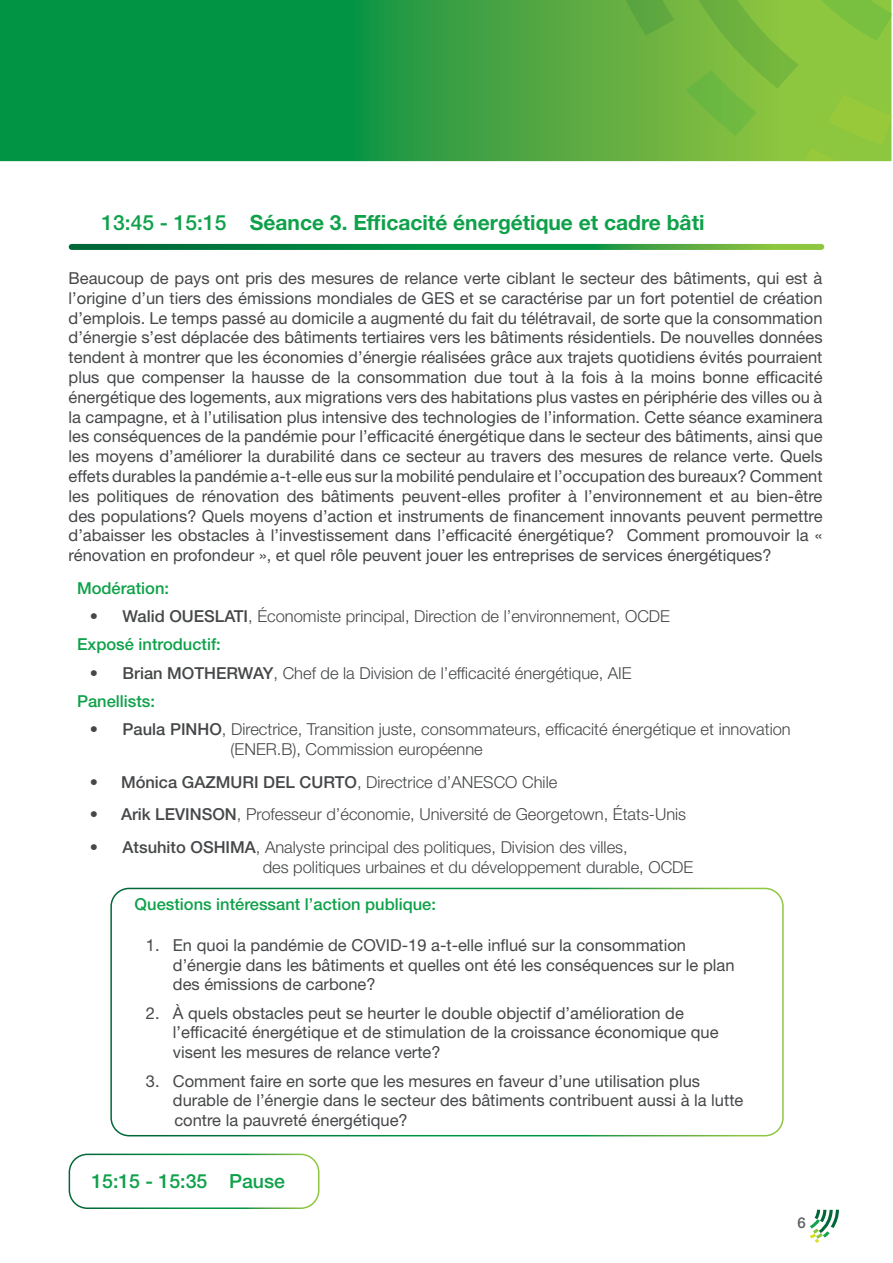
<style>
.page{position:relative;width:893px;height:1263px;background:#fff}
.page>*{position:absolute;margin:0;border:0;box-sizing:border-box;transform-origin:0 0}
.t1{font:700 21px "Helvetica Neue LT Std";color:#0fa14a}
.t2{font:500 19.5px "Helvetica Neue LT Std";color:#0fa14a}
.t3{font:16.5px/19.8px "Helvetica Neue LT Std";color:#454749}
.t4{font:300 16.5px/28.3px "Helvetica Neue LT Std";color:#454749}
.t5{font:500 16.5px "Helvetica Neue LT Std";color:#0fa14a}
.t6{font:500 15px "Helvetica Neue LT Std";color:#5d6162}
.s1{font-weight:500}
.s2{font-weight:500;color:#0fa14a}
</style>
<div class="page">
<svg style="left:810px;top:1210px;width:29px;height:33px"></svg>
<svg style="left:0;top:0;width:891px;height:162px;background:#199945"></svg>
<svg style="left:588px;top:0;width:305px;height:161px;background:#7cbb40"></svg>
<svg style="left:72px;top:244px;width:749px;height:6px;background:#1f9142"></svg>
<div style="left:69px;top:1153px;width:250px;height:56px;border:2px solid #fff;border-radius:18px"></div>
<div style="left:110px;top:888px;width:674px;height:248px;border:2px solid #fff;border-radius:18px"></div>
<p class="t1" style="left:102px;top:209px;width:604px"><span class="s1">13:45 - 15:15</span> Séance 3. Efficacité énergétique et cadre bâti</p>
<p class="t3" style="left:69px;top:268px;width:755px;text-align:justify">Beaucoup de pays ont pris des mesures de relance verte ciblant le secteur des bâtiments, qui est à l’origine d’un tiers des émissions mondiales de GES et se caractérise par un fort potentiel de création d’emplois. Le temps passé au domicile a augmenté du fait du télétravail, de sorte que la consommation d’énergie s’est déplacée des bâtiments tertiaires vers les bâtiments résidentiels. De nouvelles données tendent à montrer que les économies d’énergie réalisées grâce aux trajets quotidiens évités pourraient plus que compenser la hausse de la consommation due tout à la fois à la moins bonne efficacité énergétique des logements, aux migrations vers des habitations plus vastes en périphérie des villes ou à la campagne, et à l’utilisation plus intensive des technologies de l’information. Cette séance examinera les conséquences de la pandémie pour l’efficacité énergétique dans le secteur des bâtiments, ainsi que les moyens d’améliorer la durabilité dans ce secteur au travers des mesures de relance verte. Quels effets durables la pandémie a-t-elle eus sur la mobilité pendulaire et l’occupation des bureaux? Comment les politiques de rénovation des bâtiments peuvent-elles profiter à l’environnement et au bien-être des populations? Quels moyens d’action et instruments de financement innovants peuvent permettre d’abaisser les obstacles à l’investissement dans l’efficacité énergétique? Comment promouvoir la « rénovation en profondeur », et quel rôle peuvent jouer les entreprises de services énergétiques?</p>
<p class="t5" style="left:77px;top:578px;width:94px">Modération:</p>
<p class="t4" style="left:77px;top:602px;width:594px;text-indent:13px">• <span class="s1">Walid OUESLATI</span>, Économiste principal, Direction de l’environnement, OCDE<br><span class="s2">Exposé introductif:</span></p>
<p class="t4" style="left:77px;top:658px;width:556px;text-indent:13px">• <span class="s1">Brian MOTHERWAY</span>, Chef de la Division de l’efficacité énergétique, AIE<br><span class="s2">Panellists:</span></p>
<p class="t4" style="left:231px;top:719px;width:562px;line-height:19.8px;text-indent:-141px">• <span class="s1">Paula PINHO</span>, Directrice, Transition juste, consommateurs, efficacité énergétique et innovation (ENER.B), Commission européenne</p>
<p class="t4" style="left:90px;top:767px;width:469px"><span class="s1">• Mónica GAZMURI DEL CURTO</span>, Directrice d’ANESCO Chile</p>
<p class="t4" style="left:90px;top:800px;width:598px"><span class="s1">• Arik LEVINSON</span>, Professeur d’économie, Université de Georgetown, États-Unis</p>
<p class="t4" style="left:263px;top:837px;width:432px;line-height:19.8px;text-indent:-173px"><span class="s1">• Atsuhito OSHIMA</span>, Analyste principal des politiques, Division des villes,<br>des politiques urbaines et du développement durable, OCDE</p>
<p class="t5" style="left:135px;top:894px;width:303px">Questions intéressant l’action publique:</p>
<p class="t3" style="left:173px;top:935px;width:563px;text-indent:-27px">1. En quoi la pandémie de COVID-19 a-t-elle influé sur la consommation d’énergie dans les bâtiments et quelles ont été les conséquences sur le plan des émissions de carbone?</p>
<p class="t3" style="left:173px;top:1003px;width:547px;text-indent:-27px">2. À quels obstacles peut se heurter le double objectif d’amélioration de l’efficacité énergétique et de stimulation de la croissance économique que visent les mesures de relance verte?</p>
<p class="t3" style="left:173px;top:1070px;width:572px;text-indent:-27px">3. Comment faire en sorte que les mesures en faveur d’une utilisation plus durable de l’énergie dans le secteur des bâtiments contribuent aussi à la lutte contre la pauvreté énergétique?</p>
<p class="t2" style="left:91px;top:1170px;width:195px">15:15 - 15:35 Pause</p>
<p class="t6" style="left:797px;top:1213px;width:10px">6</p>
</div>
